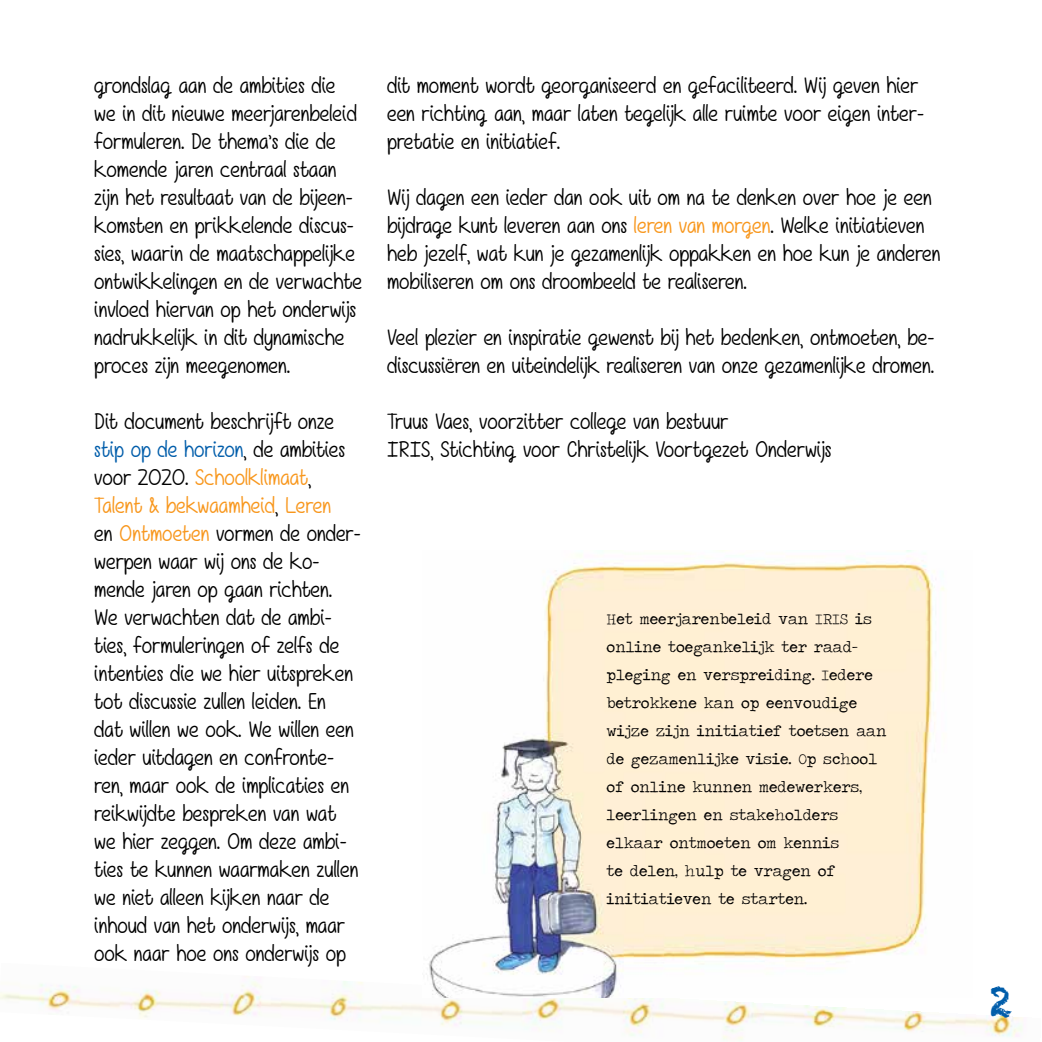
<style>
.page{position:relative;width:1042px;height:1042px;background:#fff}
.page>*{position:absolute;margin:0;border:0;box-sizing:border-box;transform-origin:0 0}
.t1{font:42px "Chalkduster";color:#005daa}
.t2{font:22.75px/28px "Girls Have Many Secrets";color:#000}
.t3{font:15.75px/28px "Traveling Typewriter";color:#000}
.s1{color:#005daa}
.s2{color:#f8971d}
</style>
<div class="page">
<img style="left:0;top:976px;width:1023px;height:64px">
<img style="left:423px;top:551px;width:549px;height:446px">
<p class="t2" style="left:94px;top:71px;width:269px">grondslag aan de ambities die we in dit nieuwe meerjarenbeleid formuleren. De thema’s die de komende jaren centraal staan zijn het resultaat van de bijeen&shy;komsten en prikkelende discus&shy;sies, waarin de maatschappelijke ontwikkelingen en de verwachte invloed hiervan op het onderwijs nadrukkelijk in dit dynamische proces zijn meegenomen.</p>
<p class="t2" style="left:94px;top:407px;width:268px">Dit document beschrijft onze <span class="s1">stip op de horizon</span>, de ambities voor 2020. <span class="s2">Schoolklimaat</span>,<br><span class="s2">Talent &amp; bekwaamheid</span>, <span class="s2">Leren<br></span>en <span class="s2">Ontmoeten</span> vormen de onder&shy;werpen waar wij ons de ko&shy;mende jaren op gaan richten.<br>We verwachten dat de ambi&shy;ties, formuleringen of zelfs de intenties die we hier uitspreken tot discussie zullen leiden. En<br>dat willen we ook. We willen een ieder uitdagen en confronte&shy;ren, maar ook de implicaties en reikwijdte bespreken van wat we hier zeggen. Om deze ambi&shy;ties te kunnen waarmaken zullen we niet alleen kijken naar de inhoud van het onderwijs, maar ook naar hoe ons onderwijs op</p>
<p class="t2" style="left:387px;top:71px;width:538px">dit moment wordt georganiseerd en gefaciliteerd. Wij geven hier een richting aan, maar laten tegelijk alle ruimte voor eigen inter&shy;pretatie en initiatief.</p>
<p class="t2" style="left:387px;top:183px;width:555px">Wij dagen een ieder dan ook uit om na te denken over hoe je een bijdrage kunt leveren aan ons <span class="s2">leren van morgen</span>. Welke initiatieven heb jezelf, wat kun je gezamenlijk oppakken en hoe kun je anderen mobiliseren om ons droombeeld te realiseren.</p>
<p class="t2" style="left:387px;top:323px;width:549px">Veel plezier en inspiratie gewenst bij het bedenken, ontmoeten, be&shy;discussiëren en uiteindelijk realiseren van onze gezamenlijke dromen.</p>
<p class="t2" style="left:387px;top:407px;width:446px">Truus Vaes, voorzitter college van bestuur<br>IRIS, Stichting voor Christelijk Voortgezet Onderwijs</p>
<p class="t3" style="left:606px;top:604px;width:281px">Het meerjarenbeleid van IRIS is online toegankelijk ter raad&shy;pleging en verspreiding. Iedere betrokkene kan op eenvoudige wijze zijn initiatief toetsen aan de gezamenlijke visie. Op school of online kunnen medewerkers, leerlingen en stakeholders elkaar ontmoeten om kennis<br>te delen, hulp te vragen of initiatieven te starten.</p>
<h1 class="t1" style="left:989px;top:977px;width:25px">2</h1>
</div>
